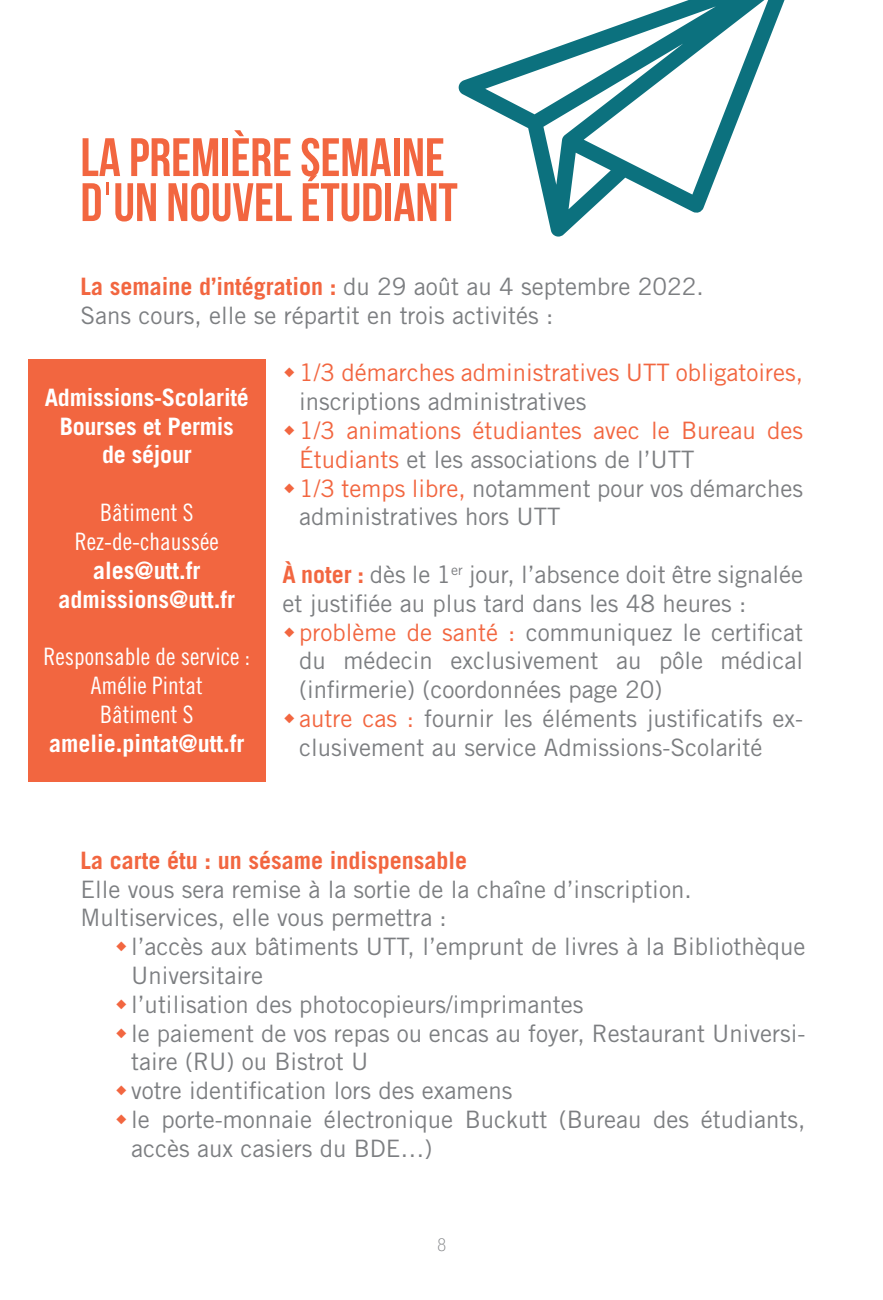
<style>
.page{position:relative;width:883px;height:1300px;background:#fff}
.page>*{position:absolute;margin:0;border:0;box-sizing:border-box;transform-origin:0 0}
.t1{font:54px/45px "Bebas Neue";color:#f26640}
.t2{font:24px/28.8px "Trade Gothic LT Std";color:#7c7e81}
.t3{font:700 24px/28.8px "Trade Gothic LT Std";letter-spacing:-.01em;color:#fff;text-align:center}
.t4{font:24px/28.8px "Trade Gothic LT Std Cn 18";color:#fff;text-align:center}
.t5{font:24px "Trade Gothic LT Std";color:#f26640}
.t6{font:700 24px "Trade Gothic LT Std";color:#f26640}
.t7{font:100 condensed 18px "Helvetica Neue LT Std";color:#7c7e81}
.s1{font-family:"Helvetica Neue LT Std";font-weight:100}
.s2{font-weight:700;color:#f26640}
.s3{color:#f26640}
</style>
<div class="page">
<div style="left:28px;top:359px;width:237px;height:422px;background:#f26640"></div>
<svg style="left:458px;top:0;width:327px;height:236px"></svg>
<h1 class="t1" style="left:80px;top:134px;width:379px">LA PREMIÈRE SEMAINE<br>D<span class="s1">'</span>UN NOUVEL ÉTUDIANT</h1>
<p class="t2" style="left:80px;top:272px;width:625px"><span class="s2">La semaine d’intégration :</span> du 29 août au 4 septembre 2022.<br>Sans cours, elle se répartit en trois activités :</p>
<p class="t5" style="left:299px;top:358px;width:505px">1/3 démarches administratives UTT obligatoires,</p>
<p class="t2" style="left:299px;top:387px;width:289px">inscriptions administratives</p>
<p class="t2" style="left:299px;top:416px;width:505px"><span class="s3">1/3 animations étudiantes avec le Bureau des Étudiants</span> et les associations de l’UTT<br><span class="s3">1/3 temps libre,</span> notamment pour vos démarches administratives hors UTT</p>
<p class="t2" style="left:282px;top:560px;width:522px"><span class="s2">À noter :</span> dès le 1<sup>er</sup> jour, l’absence doit être signalée et justifiée au plus tard dans les 48 heures :</p>
<p class="t2" style="left:299px;top:617px;width:506px"><span class="s3">problème de santé :</span> communiquez le certificat du médecin exclusivement au pôle médical (infirmerie) (coordonnées page 20)<br><span class="s3">autre cas :</span> fournir les éléments justificatifs ex&shy;clusivement au service Admissions-Scolarité</p>
<p class="t3" style="left:45px;top:382px;width:205px">Admissions-Scolarité<br>Bourses et Permis<br>de séjour</p>
<p class="t4" style="left:75px;top:498px;width:145px">Bâtiment S<br>Rez-de-chaussée</p>
<p class="t3" style="left:59px;top:555px;width:178px">ales@utt.fr admissions@utt.fr</p>
<p class="t4" style="left:44px;top:642px;width:208px">Responsable de service :<br>Amélie Pintat<br>Bâtiment S</p>
<p class="t3" style="left:49px;top:728px;width:197px">amelie.pintat@utt.fr</p>
<p class="t6" style="left:80px;top:845px;width:388px">La carte étu : un sésame indispensable</p>
<p class="t2" style="left:80px;top:874px;width:613px">Elle vous sera remise à la sortie de la chaîne d’inscription.<br>Multiservices, elle vous permettra :</p>
<p class="t2" style="left:131px;top:932px;width:676px">l’accès aux bâtiments UTT, l’emprunt de livres à la Bibliothèque Universitaire<br>l’utilisation des photocopieurs/imprimantes<br>le paiement de vos repas ou encas au foyer, Restaurant Universi&shy;taire (RU) ou Bistrot U<br>votre identification lors des examens<br>le porte-monnaie électronique Buckutt (Bureau des étudiants, accès aux casiers du BDE…)</p>
<p class="t7" style="left:438px;top:1234px;width:10px">8</p>
</div>
